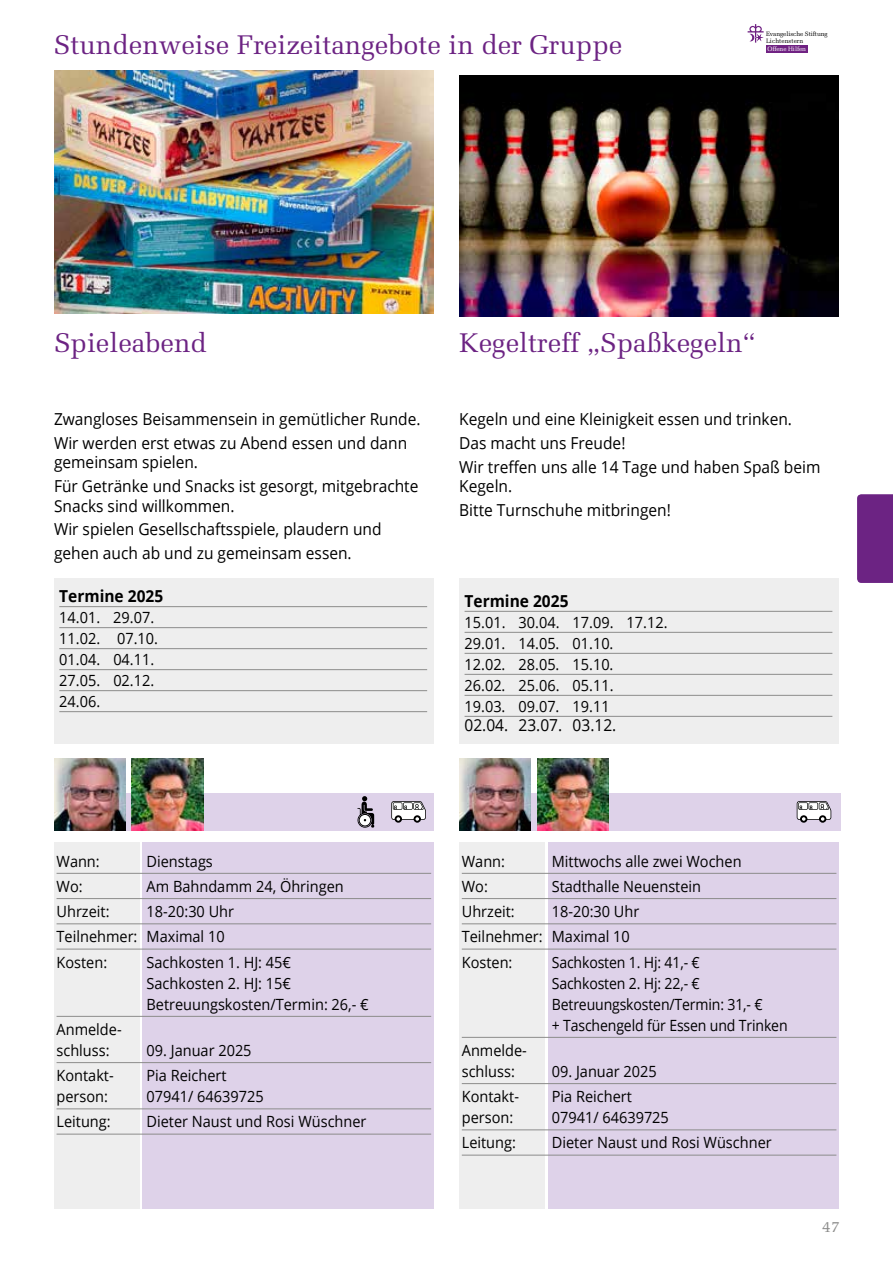
<style>
.page{position:relative;width:893px;height:1263px;background:#fff}
.page>*{position:absolute;margin:0;border:0;box-sizing:border-box;transform-origin:0 0}
.t1{font:27px "Melior LT Std";color:#6c2383}
.t2{font:16.5px/23.7px "Open Sans";color:#000;scale:.94 1}
.t3{font:700 16.5px "Open Sans";color:#000;scale:.94 1}
.t4{font:15.75px "Melior LT Std";color:#8c8c8b}
.t5{font:15.45px/21px "Open Sans";color:#000;scale:.94 1}
.t6{font:15.45px/21px "Open Sans";color:#000;scale:.91 1}
.t7{font:6.3px/7.1px "Melior LT Std";letter-spacing:-.005em;color:#000}
.t8{font:6.3px "Melior LT Std";letter-spacing:-.01em;color:#fff}
</style>
<div class="page">
<div style="left:54px;top:578px;width:380px;height:166px;background:#eee"></div>
<div style="left:459px;top:578px;width:380px;height:166px;background:#eee"></div>
<div style="left:54px;top:842px;width:85px;height:367px;background:#eee"></div>
<div style="left:54px;top:793px;width:380px;height:37px;background:#ded2e9"></div>
<hr style="left:59px;top:606px;width:368px;height:1px;background:#8c8c8b">
<hr style="left:59px;top:627px;width:368px;height:1px;background:#8c8c8b">
<hr style="left:59px;top:648px;width:368px;height:1px;background:#8c8c8b">
<hr style="left:59px;top:669px;width:368px;height:1px;background:#8c8c8b">
<hr style="left:59px;top:690px;width:368px;height:1px;background:#8c8c8b">
<hr style="left:59px;top:711px;width:368px;height:1px;background:#8c8c8b">
<img style="left:54px;top:71px;width:380px;height:243px">
<div style="left:142px;top:842px;width:292px;height:367px;background:#ded2e9"></div>
<img style="left:459px;top:75px;width:380px;height:242px">
<hr style="left:57px;top:873px;width:374px;height:1px;background:#8c8c8b">
<hr style="left:57px;top:898px;width:374px;height:1px;background:#8c8c8b">
<hr style="left:57px;top:923px;width:374px;height:1px;background:#8c8c8b">
<hr style="left:57px;top:949px;width:374px;height:1px;background:#8c8c8b">
<hr style="left:57px;top:1016px;width:374px;height:1px;background:#8c8c8b">
<hr style="left:57px;top:1062px;width:374px;height:1px;background:#8c8c8b">
<hr style="left:57px;top:1108px;width:374px;height:1px;background:#8c8c8b">
<hr style="left:57px;top:1134px;width:374px;height:1px;background:#8c8c8b">
<div style="left:459px;top:793px;width:382px;height:37px;background:#ded2e9"></div>
<div style="left:459px;top:842px;width:85px;height:367px;background:#eee"></div>
<hr style="left:465px;top:611px;width:367px;height:1px;background:#8c8c8b">
<hr style="left:465px;top:632px;width:367px;height:1px;background:#8c8c8b">
<hr style="left:465px;top:653px;width:367px;height:1px;background:#8c8c8b">
<hr style="left:465px;top:674px;width:367px;height:1px;background:#8c8c8b">
<hr style="left:465px;top:695px;width:367px;height:1px;background:#8c8c8b">
<hr style="left:465px;top:716px;width:367px;height:1px;background:#8c8c8b">
<div style="left:549px;top:842px;width:290px;height:367px;background:#ded2e9"></div>
<hr style="left:462px;top:873px;width:374px;height:1px;background:#8c8c8b">
<hr style="left:462px;top:898px;width:374px;height:1px;background:#8c8c8b">
<hr style="left:462px;top:923px;width:374px;height:1px;background:#8c8c8b">
<hr style="left:462px;top:949px;width:374px;height:1px;background:#8c8c8b">
<hr style="left:462px;top:1037px;width:374px;height:1px;background:#8c8c8b">
<hr style="left:462px;top:1083px;width:374px;height:1px;background:#8c8c8b">
<hr style="left:462px;top:1129px;width:374px;height:1px;background:#8c8c8b">
<hr style="left:462px;top:1155px;width:374px;height:1px;background:#8c8c8b">
<svg style="left:748px;top:24px;width:16px;height:19px"></svg>
<div style="left:766px;top:45px;width:42px;height:7px;background:#702283"></div>
<svg style="left:357px;top:796px;width:17px;height:32px"></svg>
<svg style="left:391px;top:801px;width:35px;height:22px"></svg>
<svg style="left:797px;top:801px;width:34px;height:22px"></svg>
<img style="left:54px;top:759px;width:71px;height:71px">
<div style="left:857px;top:494px;width:36px;height:89px;background:#6c2383"></div>
<img style="left:132px;top:759px;width:71px;height:71px">
<img style="left:459px;top:759px;width:72px;height:71px">
<img style="left:537px;top:759px;width:71px;height:71px">
<h1 class="t1" style="left:54px;top:29px;width:570px">Stundenweise Freizeitangebote in der Gruppe</h1>
<p class="t7" style="left:766px;top:30px;width:63px">Evangelische Stiftung<br>Lichtenstern</p>
<p class="t8" style="left:767px;top:45px;width:40px">Offene Hilfen</p>
<h1 class="t1" style="left:54px;top:327px;width:154px">Spieleabend</h1>
<h1 class="t1" style="left:459px;top:327px;width:298px">Kegeltreff „Spaßkegeln“</h1>
<p class="t2" style="left:54px;top:407px;width:392px">Zwangloses Beisammensein in gemütlicher Runde.<br>Wir werden erst etwas zu Abend essen und dann</p>
<p class="t2" style="left:54px;top:450px;width:389px">gemeinsam spielen.<br>Für Getränke und Snacks ist gesorgt, mitgebrachte</p>
<p class="t2" style="left:54px;top:493px;width:350px">Snacks sind willkommen.<br>Wir spielen Gesellschaftsspiele, plaudern und gehen auch ab und zu gemeinsam essen.</p>
<p class="t3" style="left:59px;top:584px;width:112px">Termine 2025</p>
<p class="t5" style="left:59px;top:606px;width:107px">14.01. 29.07.<br>11.02. 07.10.<br>01.04. 04.11.<br>27.05. 02.12.<br>24.06.</p>
<p class="t2" style="left:459px;top:407px;width:386px">Kegeln und eine Kleinigkeit essen und trinken.<br>Das macht uns Freude!<br>Wir treffen uns alle 14 Tage und haben Spaß beim</p>
<p class="t2" style="left:459px;top:474px;width:227px">Kegeln.<br>Bitte Turnschuhe mitbringen!</p>
<p class="t3" style="left:465px;top:589px;width:112px">Termine 2025</p>
<p class="t5" style="left:465px;top:611px;width:217px">15.01. 30.04. 17.09. 17.12.<br>29.01. 14.05. 01.10.<br>12.02. 28.05. 15.10.<br>26.02. 25.06. 05.11.<br>19.03. 09.07. 19.11</p>
<p class="t2" style="left:465px;top:713px;width:163px">02.04. 23.07. 03.12.</p>
<p class="t5" style="left:57px;top:850px;width:47px">Wann:</p>
<p class="t5" style="left:147px;top:850px;width:72px">Dienstags</p>
<p class="t5" style="left:57px;top:875px;width:29px">Wo:</p>
<p class="t5" style="left:147px;top:875px;width:211px">Am Bahndamm 24, Öhringen</p>
<p class="t5" style="left:57px;top:900px;width:58px">Uhrzeit:</p>
<p class="t5" style="left:57px;top:898px;width:190px;line-height:25.2px;text-indent:90px">18-20:30 Uhr<br>Teilnehmer: Maximal 10<br>Kosten:</p>
<p class="t5" style="left:147px;top:951px;width:238px">Sachkosten 1. HJ: 45€<br>Sachkosten 2. HJ: 15€<br>Betreuungskosten/Termin: 26,- €</p>
<p class="t5" style="left:57px;top:1018px;width:71px">Anmelde&shy;schluss:</p>
<p class="t5" style="left:147px;top:1039px;width:113px">09. Januar 2025</p>
<p class="t5" style="left:57px;top:1064px;width:62px">Kontakt-</p>
<p class="t5" style="left:147px;top:1064px;width:87px">Pia Reichert</p>
<p class="t5" style="left:57px;top:1085px;width:56px">person:</p>
<p class="t5" style="left:147px;top:1085px;width:126px">07941/ 64639725</p>
<p class="t5" style="left:57px;top:1111px;width:59px">Leitung:</p>
<p class="t5" style="left:147px;top:1111px;width:235px">Dieter Naust und Rosi Wüschner</p>
<p class="t5" style="left:462px;top:850px;width:47px">Wann:</p>
<p class="t5" style="left:552px;top:850px;width:203px">Mittwochs alle zwei Wochen</p>
<p class="t5" style="left:462px;top:875px;width:29px">Wo:</p>
<p class="t5" style="left:552px;top:875px;width:160px">Stadthalle Neuenstein</p>
<p class="t5" style="left:462px;top:900px;width:58px">Uhrzeit:</p>
<p class="t5" style="left:462px;top:898px;width:190px;line-height:25.2px;text-indent:90px">18-20:30 Uhr<br>Teilnehmer: Maximal 10<br>Kosten:</p>
<p class="t6" style="left:552px;top:951px;width:261px">Sachkosten 1. Hj: 41,- €<br>Sachkosten 2. Hj: 22,- €<br>Betreuungskosten/Termin: 31,- €<br>+ Taschengeld für Essen und Trinken</p>
<p class="t5" style="left:462px;top:1039px;width:71px">Anmelde&shy;schluss:</p>
<p class="t5" style="left:552px;top:1060px;width:113px">09. Januar 2025</p>
<p class="t5" style="left:462px;top:1085px;width:62px">Kontakt-</p>
<p class="t5" style="left:552px;top:1085px;width:87px">Pia Reichert</p>
<p class="t5" style="left:462px;top:1106px;width:56px">person:</p>
<p class="t5" style="left:552px;top:1106px;width:126px">07941/ 64639725</p>
<p class="t5" style="left:462px;top:1132px;width:59px">Leitung:</p>
<p class="t5" style="left:552px;top:1132px;width:235px">Dieter Naust und Rosi Wüschner</p>
<p class="t4" style="left:822px;top:1217px;width:19px">47</p>
</div>
